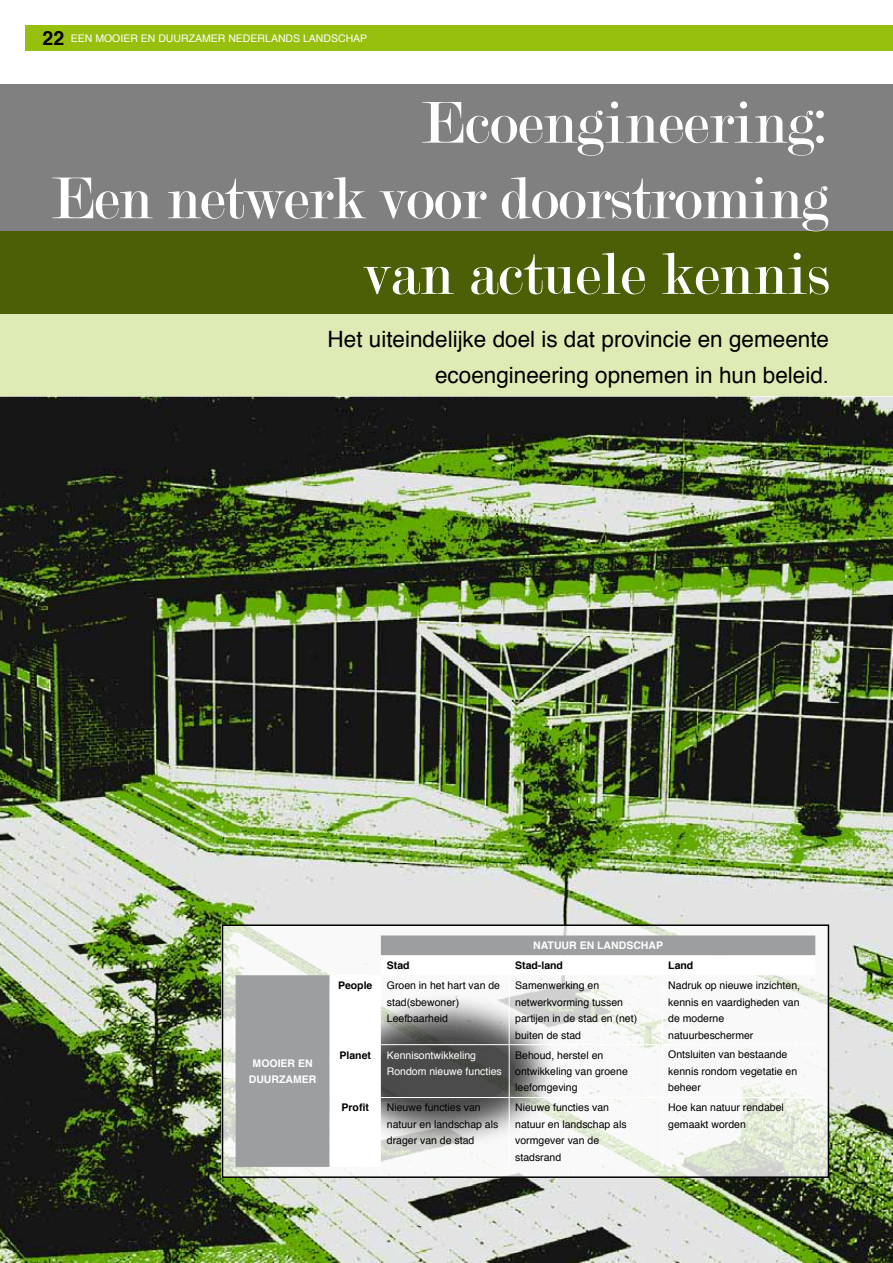
<style>
.page{position:relative;width:893px;height:1263px;background:#fff}
.page>*{position:absolute;margin:0;border:0;box-sizing:border-box;transform-origin:0 0}
.t1{font:63px/75.6px "Modern";color:#fff;text-align:right}
.t2{font:22.5px/36px "Helvetica";color:#000;text-align:right}
.t3{font:10.5px/16.5px "Helvetica";color:#000}
.t4{font:10.5px/16.5px "Helvetica";color:#fff}
.t5{font:700 10.5px "Helvetica";color:#000}
.t6{font:700 10.5px/16.5px "Helvetica";color:#fff;text-align:center}
.s1{font-weight:700;font-size:19.5px;color:#000}
</style>
<div class="page">
<img style="left:0;top:396px;width:893px;height:867px">
<div style="left:0;top:314px;width:893px;height:82px;background:#dfebb5"></div>
<svg style="left:0;top:84px;width:893px;height:230px;background:#6c7453"></svg>
<div style="left:26px;top:25px;width:867px;height:25px;background:#97bf0d"></div>
<svg style="left:225px;top:927px;width:601px;height:248px"></svg>
<svg style="left:236px;top:935px;width:579px;height:232px;background:#aaacac"></svg>
<svg style="left:330px;top:955px;width:485px;height:212px"></svg>
<hr style="left:509px;top:975px;width:1px;height:69px;background:#fff">
<hr style="left:662px;top:975px;width:1px;height:69px;background:#fff">
<hr style="left:381px;top:1044px;width:128px;height:1px;background:#fff">
<hr style="left:509px;top:1044px;width:153px;height:1px;background:#fff">
<hr style="left:509px;top:1045px;width:1px;height:52px;background:#fff">
<hr style="left:662px;top:1044px;width:153px;height:1px;background:#fff">
<hr style="left:662px;top:1045px;width:1px;height:52px;background:#fff">
<hr style="left:381px;top:1097px;width:128px;height:1px;background:#fff">
<hr style="left:509px;top:1097px;width:153px;height:1px;background:#fff">
<hr style="left:509px;top:1098px;width:1px;height:69px;background:#fff">
<hr style="left:662px;top:1097px;width:153px;height:1px;background:#fff">
<hr style="left:662px;top:1098px;width:1px;height:69px;background:#fff">
<div style="left:222px;top:924px;width:607px;height:254px;border:2px solid #000"></div>
<p class="t4" style="left:43px;top:30px;width:326px"><span class="s1">22</span> Een mooier en duurzamer Nederlands landschap</p>
<h1 class="t1" style="left:51px;top:86px;width:780px">Ecoengineering:<br>Een netwerk voor doorstroming van actuele kennis</h1>
<h2 class="t2" style="left:328px;top:322px;width:503px">Het uiteindelijke doel is dat provincie en gemeente ecoengineering opnemen in hun beleid.</h2>
<p class="t6" style="left:533px;top:937px;width:131px">NATUUR EN LANDSCHAP</p>
<p class="t6" style="left:249px;top:1055px;width:69px">MOOIER EN<br>DUURZAMER</p>
<p class="t5" style="left:387px;top:957px;width:24px">STAD</p>
<p class="t5" style="left:515px;top:957px;width:49px">STAD-LAND</p>
<p class="t5" style="left:668px;top:957px;width:27px">LAND</p>
<p class="t5" style="left:338px;top:977px;width:36px">PEOPLE</p>
<p class="t3" style="left:387px;top:977px;width:115px">Groen in het hart van de stad(sbewoner)<br>Leefbaarheid</p>
<p class="t3" style="left:515px;top:977px;width:123px">Samenwerking en netwerkvorming tussen partijen in de stad en (net) buiten de stad</p>
<p class="t3" style="left:668px;top:977px;width:133px">Nadruk op nieuwe inzichten, kennis en vaardigheden van de moderne natuurbeschermer</p>
<p class="t5" style="left:339px;top:1046px;width:33px">PLANET</p>
<p class="t4" style="left:387px;top:1047px;width:116px">Kennisontwikkeling<br>Rondom nieuwe functies</p>
<p class="t3" style="left:515px;top:1047px;width:114px">Behoud, herstel en ontwikkeling van groene leefomgeving</p>
<p class="t3" style="left:668px;top:1047px;width:130px">Ontsluiten van bestaande kennis rondom vegetatie en beheer</p>
<p class="t5" style="left:342px;top:1099px;width:29px">PROFIT</p>
<p class="t3" style="left:387px;top:1100px;width:113px">Nieuwe functies van natuur en landschap als drager van de stad</p>
<p class="t3" style="left:515px;top:1100px;width:113px">Nieuwe functies van natuur en landschap als vormgever van de stadsrand</p>
<p class="t3" style="left:668px;top:1100px;width:117px">Hoe kan natuur rendabel gemaakt worden</p>
</div>
